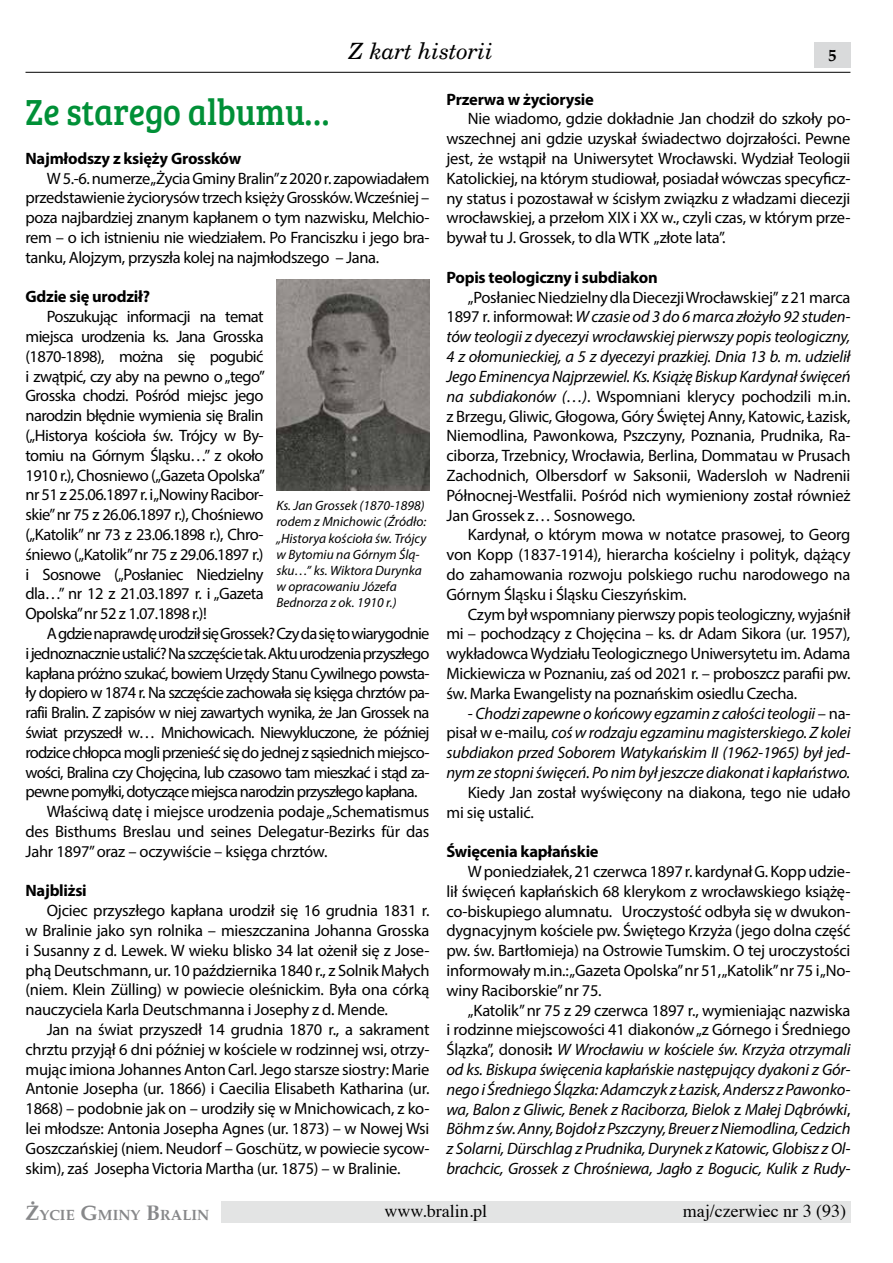
<style>
.page{position:relative;width:893px;height:1263px;background:#fff}
.page>*{position:absolute;margin:0;border:0;box-sizing:border-box;transform-origin:0 0}
.t1{font:37.5px "Bree Serif";color:#009037;scale:.9 1}
.t2{font:italic 22.5px "Cent Schbook EU";color:#000}
.t3{font:18px "Times";color:#000}
.t4{font:16.5px/19.8px "Myriad Pro";letter-spacing:-.025em;color:#000;text-align:justify}
.t5{font:italic 16.5px/19.8px "Myriad Pro";letter-spacing:-.015em;color:#000;text-align:justify}
.t6{font:16.5px "Myriad Pro";letter-spacing:-.05em;color:#000}
.t7{font:700 16.5px "Myriad Pro";letter-spacing:-.015em;color:#000}
.t8{font:700 16.5px "Palm Springs";color:#000}
.t9{font:700 14.7px "Palm Springs";color:#87888a}
.t10{font:italic 13.5px/16.2px "Myriad Pro";color:#000}
.s1{font-style:italic}
.s2{font-style:normal}
.s3{font-weight:700;font-style:normal}
.s4{font-size:21px}
</style>
<div class="page">
<div style="left:221px;top:1201px;width:629px;height:21px;background:#e3e4e4"></div>
<div style="left:814px;top:43px;width:36px;height:25px;background:#d9dadb"></div>
<hr style="left:26px;top:72px;width:824px;height:1px;background:#000">
<img style="left:276px;top:280px;width:153px;height:210px">
<h2 class="t2" style="left:349px;top:37px;width:146px">Z kart historii</h2>
<p class="t8" style="left:828px;top:46px;width:10px">5</p>
<h1 class="t1" style="left:26px;top:84px;width:339px">Ze starego albumu…</h1>
<p class="t7" style="left:446px;top:88px;width:149px">Przerwa w życiorysie</p>
<p class="t4" style="left:446px;top:109px;width:405px;text-indent:21px">Nie wiadomo, gdzie dokładnie Jan chodził do szkoły po&shy;wszechnej ani gdzie uzyskał świadectwo dojrzałości. Pewne jest, że wstąpił na Uniwersytet Wrocławski. Wydział Teologii Katolickiej, na którym studiował, posiadał wówczas specyficz&shy;ny status i pozostawał w ścisłym związku z władzami diecezji wrocławskiej, a przełom XIX i XX w., czyli czas, w którym prze&shy;bywał tu J. Grossek, to dla WTK „złote lata”.</p>
<p class="t7" style="left:446px;top:267px;width:213px">Popis teologiczny i subdiakon</p>
<p class="t4" style="left:446px;top:287px;width:405px;text-indent:21px">„Posłaniec Niedzielny dla Diecezji Wrocławskiej” z 21 marca 1897 r. informował: <span class="s1">W czasie od 3 do 6 marca złożyło 92 studen&shy;tów teologii z dyecezyi wrocławskiej pierwszy popis teologiczny, 4 z ołomunieckiej, a 5 z dyecezyi prazkiej. Dnia 13 b. m. udzielił Jego Eminencya Najprzewiel. Ks. Książę Biskup Kardynał święceń na subdiakonów (…)</span>. Wspomniani klerycy pochodzili m.in. z Brzegu, Gliwic, Głogowa, Góry Świętej Anny, Katowic, Łazisk, Niemodlina, Pawonkowa, Pszczyny, Poznania, Prudnika, Ra&shy;ciborza, Trzebnicy, Wrocławia, Berlina, Dommatau w Prusach Zachodnich, Olbersdorf w Saksonii, Wadersloh w Nadrenii Północnej-Westfalii. Pośród nich wymieniony został również Jan Grossek z… Sosnowego.</p>
<p class="t4" style="left:446px;top:525px;width:405px;text-indent:21px">Kardynał, o którym mowa w notatce prasowej, to Georg von Kopp (1837-1914), hierarcha kościelny i polityk, dążący do zahamowania rozwoju polskiego ruchu narodowego na Górnym Śląsku i Śląsku Cieszyńskim.</p>
<p class="t4" style="left:446px;top:604px;width:405px;text-indent:21px">Czym był wspomniany pierwszy popis teologiczny, wyjaśnił mi – pochodzący z Chojęcina – ks. dr Adam Sikora (ur. 1957), wykładowca Wydziału Teologicznego Uniwersytetu im. Adama Mickiewicza w Poznaniu, zaś od 2021 r. – proboszcz parafii pw. św. Marka Ewangelisty na poznańskim osiedlu Czecha.</p>
<p class="t5" style="left:446px;top:703px;width:405px;text-indent:21px"><span class="s2">-</span> Chodzi zapewne o końcowy egzamin z całości teologii <span class="s2">– na&shy;pisał w e-mailu</span>, coś w rodzaju egzaminu magisterskiego. Z kolei subdiakon przed Soborem Watykańskim II (1962-1965) był jed&shy;nym ze stopni święceń. Po nim był jeszcze diakonat i kapłaństwo.</p>
<p class="t4" style="left:446px;top:782px;width:405px;text-indent:21px">Kiedy Jan został wyświęcony na diakona, tego nie udało mi się ustalić.</p>
<p class="t7" style="left:446px;top:841px;width:154px">Święcenia kapłańskie</p>
<p class="t4" style="left:446px;top:861px;width:405px;text-indent:21px">W poniedziałek, 21 czerwca 1897 r. kardynał G. Kopp udzie&shy;lił święceń kapłańskich 68 klerykom z wrocławskiego książę&shy;co-biskupiego alumnatu. Uroczystość odbyła się w dwukon&shy;dygnacyjnym kościele pw. Świętego Krzyża (jego dolna część pw. św. Bartłomieja) na Ostrowie Tumskim. O tej uroczystości informowały m.in.: „Gazeta Opolska” nr 51, „Katolik” nr 75 i „No&shy;winy Raciborskie” nr 75.</p>
<p class="t5" style="left:446px;top:1000px;width:405px;text-indent:21px"><span class="s2">„Katolik” nr 75 z 29 czerwca 1897 r., wymieniając nazwiska i rodzinne miejscowości 41 diakonów „z Górnego i Średniego Ślązka”, donosił</span><span class="s3">:</span> W Wrocławiu w kościele św. Krzyża otrzymali od ks. Biskupa święcenia kapłańskie następujący dyakoni z Gór&shy;nego i Średniego Ślązka: Adamczyk z Łazisk, Andersz z Pawonko&shy;wa, Balon z Gliwic, Benek z Raciborza, Bielok <span class="s2">z</span> Małej Dąbrówki<span class="s2">, </span>Böhm z św. Anny, Bojdoł z Pszczyny, Breuer z Niemodlina, Cedzich z Solarni, Dürschlag z Prudnika, Durynek z Katowic, Globisz z Ol&shy;brachcic, Grossek z Chrośniewa, Jagło z Bogucic, Kulik z Rudy-</p>
<p class="t7" style="left:26px;top:147px;width:217px">Najmłodszy z księży Grossków</p>
<p class="t4" style="left:26px;top:168px;width:405px;text-indent:21px">W 5.-6. numerze „Życia Gminy Bralin” z 2020 r. zapowiadałem przedstawienie życiorysów trzech księży Grossków. Wcześniej – poza najbardziej znanym kapłanem o tym nazwisku, Melchio&shy;rem – o ich istnieniu nie wiedziałem. Po Franciszku i jego bra&shy;tanku, Alojzym, przyszła kolej na najmłodszego – Jana.</p>
<p class="t7" style="left:26px;top:286px;width:126px">Gdzie się urodził?</p>
<p class="t4" style="left:26px;top:306px;width:241px;text-indent:21px">Poszukując informacji na temat miejsca urodzenia ks. Jana Grosska (1870-1898), można się pogubić i zwątpić, czy aby na pewno o „tego” Grosska chodzi. Pośród miejsc jego narodzin błędnie wymienia się Bralin („Historya kościoła św. Trójcy w By&shy;tomiu na Górnym Śląsku…” z około 1910 r.), Chosniewo („Gazeta Opolska” nr 51 z 25.06.1897 r. i „Nowiny Racibor&shy;skie” nr 75 z 26.06.1897 r.), Chośniewo („Katolik” nr 73 z 23.06.1898 r.), Chro&shy;śniewo („Katolik” nr 75 z 29.06.1897 r.) i Sosnowe („Posłaniec Niedzielny dla…” nr 12 z 21.03.1897 r. i „Gazeta Opolska” nr 52 z 1.07.1898 r.)!</p>
<p class="t6" style="left:47px;top:623px;width:384px">A gdzie naprawdę urodził się Grossek? Czy da się to wiarygodnie</p>
<p class="t6" style="left:26px;top:643px;width:405px">i jednoznacznie ustalić? Na szczęście tak. Aktu urodzenia przyszłego</p>
<p class="t6" style="left:26px;top:663px;width:405px">kapłana próżno szukać, bowiem Urzędy Stanu Cywilnego powsta-</p>
<p class="t6" style="left:26px;top:683px;width:405px">ły dopiero w 1874 r. Na szczęście zachowała się księga chrztów pa-</p>
<p class="t6" style="left:26px;top:702px;width:406px">rafii Bralin. Z zapisów w niej zawartych wynika, że Jan Grossek na</p>
<p class="t6" style="left:26px;top:722px;width:405px">świat przyszedł w… Mnichowicach. Niewykluczone, że później</p>
<p class="t6" style="left:26px;top:742px;width:405px">rodzice chłopca mogli przenieść się do jednej z sąsiednich miejsco-</p>
<p class="t6" style="left:26px;top:762px;width:405px">wości, Bralina czy Chojęcina, lub czasowo tam mieszkać i stąd za-</p>
<p class="t6" style="left:26px;top:782px;width:393px">pewne pomyłki, dotyczące miejsca narodzin przyszłego kapłana.</p>
<p class="t4" style="left:47px;top:801px;width:384px">Właściwą datę i miejsce urodzenia podaje „Schematismus</p>
<p class="t4" style="left:26px;top:821px;width:405px">des Bisthums Breslau und seines Delegatur-Bezirks für das</p>
<p class="t4" style="left:26px;top:841px;width:304px">Jahr 1897” oraz – oczywiście – księga chrztów.</p>
<p class="t7" style="left:26px;top:880px;width:63px">Najbliżsi</p>
<p class="t4" style="left:26px;top:900px;width:405px;text-indent:21px">Ojciec przyszłego kapłana urodził się 16 grudnia 1831 r. w Bralinie jako syn rolnika – mieszczanina Johanna Grosska i Susanny z d. Lewek. W wieku blisko 34 lat ożenił się z Jose&shy;phą Deutschmann, ur. 10 października 1840 r., z Solnik Małych (niem. Klein Zülling) w powiecie oleśnickim. Była ona córką nauczyciela Karla Deutschmanna i Josephy z d. Mende.</p>
<p class="t4" style="left:26px;top:1019px;width:405px;text-indent:21px">Jan na świat przyszedł 14 grudnia 1870 r., a sakrament chrztu przyjął 6 dni później w kościele w rodzinnej wsi, otrzy&shy;mując imiona Johannes Anton Carl. Jego starsze siostry: Marie Antonie Josepha (ur. 1866) i Caecilia Elisabeth Katharina (ur.<br>1868) – podobnie jak on – urodziły się w Mnichowicach, z ko&shy;lei młodsze: Antonia Josepha Agnes (ur. 1873) – w Nowej Wsi Goszczańskiej (niem. Neudorf – Goschütz, w powiecie sycow&shy;skim), zaś Josepha Victoria Martha (ur. 1875) – w Bralinie.</p>
<p class="t10" style="left:276px;top:497px;width:151px">Ks. Jan Grossek (1870-1898) rodem z Mnichowic (Źródło: „Historya kościoła św. Trójcy w Bytomiu na Górnym Ślą&shy;sku…” ks. Wiktora Durynka w opracowaniu Józefa<br>Bednorza z ok. 1910 r.)</p>
<p class="t9" style="left:26px;top:1206px;width:185px"><span class="s4">Ż</span>YCIE <span class="s4">G</span>MINY <span class="s4">B</span>RALIN</p>
<p class="t3" style="left:384px;top:1194px;width:104px">www.bralin.pl</p>
<p class="t3" style="left:683px;top:1194px;width:165px">maj/czerwiec nr 3 (93)</p>
</div>
